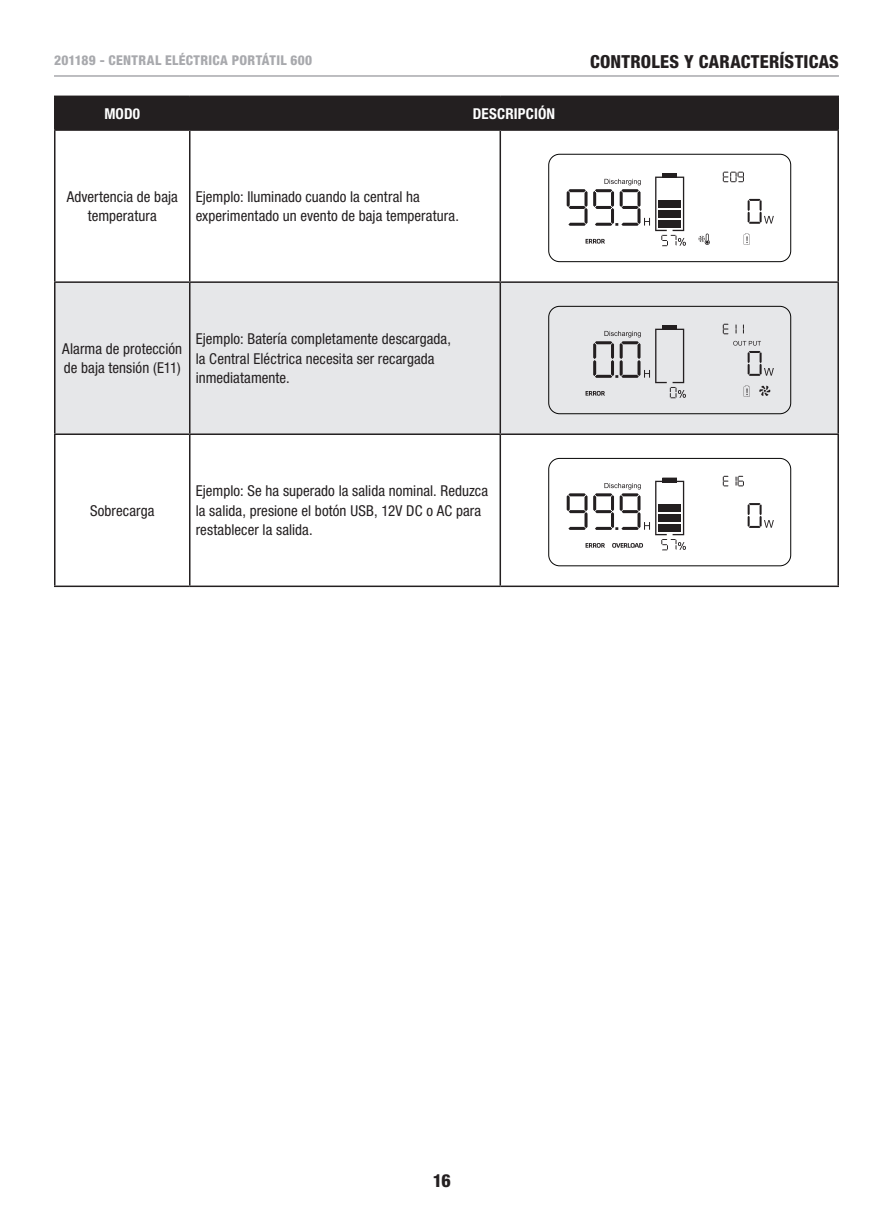
<style>
.page{position:relative;width:893px;height:1212px;background:#fff}
.page>*{position:absolute;margin:0;border:0;box-sizing:border-box;transform-origin:0 0}
.t1{font:800 condensed 18px "Helvetica Neue LT Std";letter-spacing:.015em;color:#231f20}
.Body{font:condensed 15px/19.5px "Helvetica Neue LT Std";letter-spacing:.005em;color:#231f20}
.Body-2{font:700 condensed 15px "Helvetica Neue LT Std";letter-spacing:.01em;color:#fff}
.t2{font:800 condensed 13.5px "Helvetica Neue LT Std";letter-spacing:.025em;color:#a8a9ad}
</style>
<div class="page">
<hr style="left:54px;top:75px;width:785px;height:2px;background:#a8a9ad">
<div style="left:56px;top:97px;width:781px;height:32px;background:#231f20"></div>
<div style="left:56px;top:283px;width:781px;height:150px;background:#e6e7e9"></div>
<hr style="left:54px;top:131px;width:2px;height:150px;background:#231f20">
<hr style="left:189px;top:131px;width:1px;height:150px;background:#231f20">
<hr style="left:500px;top:131px;width:1px;height:150px;background:#231f20">
<hr style="left:837px;top:131px;width:2px;height:150px;background:#231f20">
<hr style="left:54px;top:281px;width:136px;height:2px;background:#231f20">
<hr style="left:54px;top:283px;width:2px;height:150px;background:#231f20">
<hr style="left:190px;top:281px;width:310px;height:2px;background:#231f20">
<hr style="left:189px;top:283px;width:1px;height:150px;background:#231f20">
<hr style="left:500px;top:281px;width:339px;height:2px;background:#231f20">
<hr style="left:500px;top:283px;width:1px;height:150px;background:#231f20">
<hr style="left:837px;top:283px;width:2px;height:150px;background:#231f20">
<hr style="left:54px;top:433px;width:136px;height:2px;background:#231f20">
<hr style="left:54px;top:435px;width:2px;height:150px;background:#231f20">
<hr style="left:190px;top:433px;width:310px;height:2px;background:#231f20">
<hr style="left:189px;top:435px;width:1px;height:150px;background:#231f20">
<hr style="left:500px;top:433px;width:339px;height:2px;background:#231f20">
<hr style="left:500px;top:435px;width:1px;height:150px;background:#231f20">
<hr style="left:837px;top:435px;width:2px;height:150px;background:#231f20">
<hr style="left:54px;top:585px;width:136px;height:2px;background:#231f20">
<hr style="left:190px;top:585px;width:310px;height:2px;background:#231f20">
<hr style="left:500px;top:585px;width:339px;height:2px;background:#231f20">
<hr style="left:54px;top:96px;width:136px;height:1px;background:#231f20">
<hr style="left:54px;top:97px;width:2px;height:32px;background:#231f20">
<hr style="left:190px;top:96px;width:310px;height:1px;background:#231f20">
<hr style="left:189px;top:97px;width:1px;height:32px;background:#231f20">
<hr style="left:500px;top:96px;width:339px;height:1px;background:#231f20">
<hr style="left:837px;top:97px;width:2px;height:32px;background:#231f20">
<hr style="left:54px;top:129px;width:136px;height:2px;background:#231f20">
<hr style="left:190px;top:129px;width:310px;height:2px;background:#231f20">
<hr style="left:500px;top:129px;width:339px;height:2px;background:#231f20">
<div style="left:548px;top:154px;width:243px;height:108px;border:1px solid #050504;border-radius:11px"></div>
<svg style="left:748px;top:199px;width:26px;height:25px"></svg>
<svg style="left:744px;top:234px;width:6px;height:11px"></svg>
<svg style="left:723px;top:172px;width:21px;height:10px"></svg>
<svg style="left:698px;top:234px;width:12px;height:11px"></svg>
<svg style="left:567px;top:173px;width:119px;height:73px"></svg>
<div style="left:548px;top:306px;width:243px;height:108px;border:1px solid #050504;border-radius:11px"></div>
<svg style="left:733px;top:341px;width:41px;height:35px"></svg>
<svg style="left:744px;top:386px;width:6px;height:11px"></svg>
<svg style="left:723px;top:324px;width:5px;height:10px"></svg>
<svg style="left:586px;top:325px;width:100px;height:73px;background:#cbcbcd"></svg>
<svg style="left:759px;top:386px;width:11px;height:10px"></svg>
<div style="left:548px;top:458px;width:243px;height:108px;border:1px solid #050504;border-radius:11px"></div>
<svg style="left:748px;top:503px;width:26px;height:25px"></svg>
<svg style="left:735px;top:476px;width:9px;height:10px"></svg>
<svg style="left:723px;top:476px;width:5px;height:10px"></svg>
<svg style="left:567px;top:478px;width:119px;height:72px"></svg>
<p class="t2" style="left:54px;top:52px;width:93px">201189 - CENTRAL</p>
<p class="t2" style="left:165px;top:52px;width:149px">ELÉCTRICA PORTÁTIL 600</p>
<p class="t1" style="left:590px;top:50px;width:51px">CONTROLES</p>
<p class="t1" style="left:684px;top:50px;width:36px">Y CARAC</p>
<p class="t1" style="left:751px;top:50px;width:69px">TERÍSTICAS</p>
<p class="Body-2" style="left:104px;top:104px;width:37px">MOD0</p>
<p class="Body-2" style="left:473px;top:104px;width:84px">DESCRIPCIÓN</p>
<p class="Body" style="left:67px;top:187px;width:113px;text-align:center">Advertencia de baja temperatura</p>
<p class="Body" style="left:196px;top:187px;width:265px">Ejemplo: Iluminado cuando la central ha experimentado un evento de baja temperatura.</p>
<p class="Body" style="left:62px;top:339px;width:121px">Alarma de protección de baja tensión (E11)</p>
<p class="Body" style="left:196px;top:329px;width:257px">Ejemplo: Batería completamente descargada, la Central Eléctrica necesita ser recargada inmediatamente.</p>
<p class="Body" style="left:90px;top:500px;width:66px">Sobrecarga</p>
<p class="Body" style="left:196px;top:481px;width:294px">Ejemplo: Se ha superado la salida nominal. Reduzca la salida, presione el botón USB, 12V DC o AC para restablecer la salida.</p>
<p class="t1" style="left:433px;top:1169px;width:20px">16</p>
</div>
